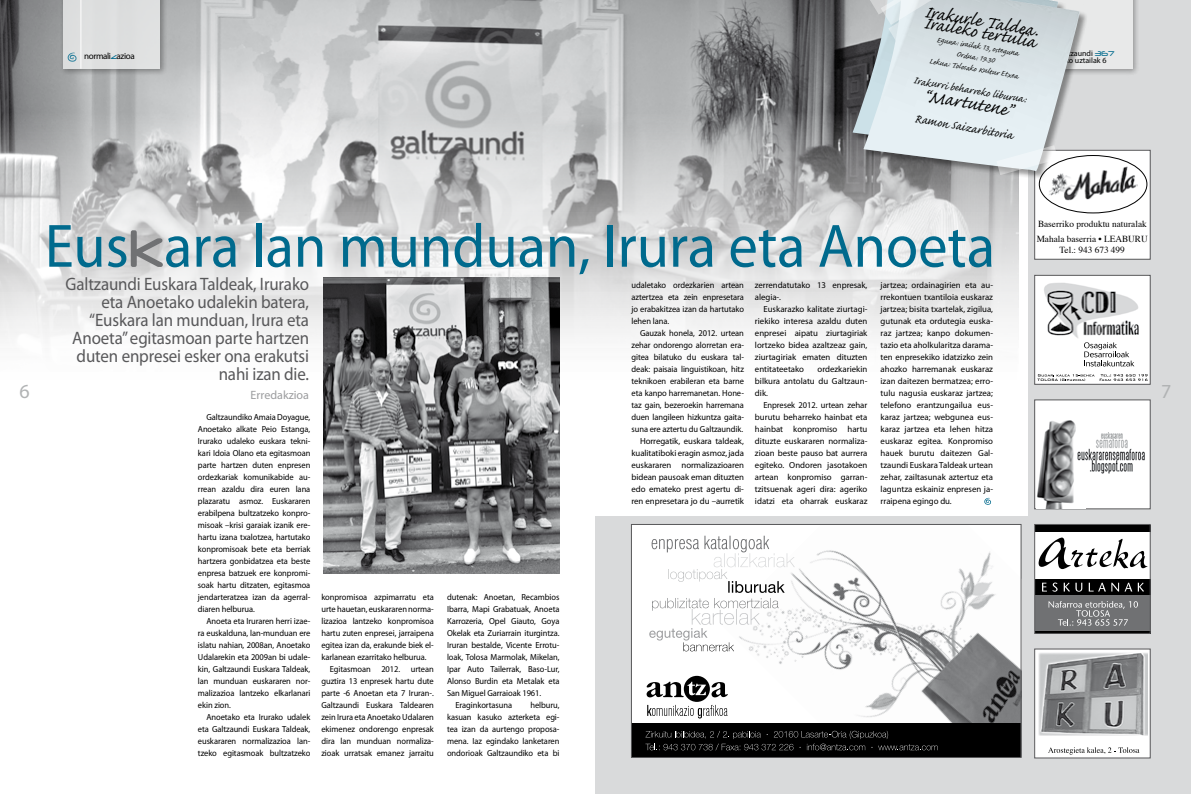
<style>
.page{position:relative;width:1191px;height:794px;background:#fff}
.page>*{position:absolute;margin:0;border:0;box-sizing:border-box;transform-origin:0 0}
.t1{font:61.6px "Myriad Pro";color:#006a8d;scale:.95 1}
.t2{font:23.2px "Caflisch Script";color:#000}
.t3{font:22.4px "Caflisch Script";color:#000}
.t4{font:20px "Myriad Pro";color:#b1b3b4}
.t5{font:18px/18px "Myriad Pro";letter-spacing:-.01em;color:#58585a;text-align:right;scale:.94 1}
.t6{font:15.4px "Caflisch Script";color:#000}
.t7{font:13.4px "Caflisch Script";color:#000}
.t8{font:12.1px "Myriad Pro";color:#9c9d9f}
.t9{font:9.7px/11.3px "Caflisch Script";color:#000;text-align:center}
.t10{font:9.3px/15.1px "Times";color:#000}
.t11{font:9px "Myriad Pro";letter-spacing:-.04em;color:#000}
.t12{font:8.8px/12px "Myriad Pro";letter-spacing:-.005em;color:#000;text-align:justify;scale:.96 1}
.t13{font:8.8px/12px "Myriad Pro";letter-spacing:-.005em;color:#000;text-align:justify}
.t14{font:8px/7px "Myriad Pro";color:#000}
.s1{font-family:"Neuropol";color:#006a8d}
.s2{font-family:"Neuropol";color:#707173}
</style>
<div class="page">
<img style="left:0;top:0;width:1018px;height:395px">
<div style="left:1028px;top:0;width:163px;height:794px;background:#d9dadb"></div>
<div style="left:595px;top:516px;width:596px;height:278px;background:#d9dadb"></div>
<div style="left:1032px;top:0;width:109px;height:78px;background:#000;opacity:.4"></div>
<div style="left:1035px;top:0;width:97px;height:68px;background:#eceded"></div>
<div style="left:60px;top:0;width:109px;height:78px;background:#000;opacity:.4"></div>
<div style="left:63px;top:0;width:97px;height:68px;background:#dedfdf"></div>
<hr style="left:81px;top:0;width:1px;height:69px;background:#fff">
<svg style="left:67px;top:52px;width:10px;height:10px"></svg>
<div style="left:1034px;top:275px;width:116px;height:109px;background:#fff"></div>
<img style="left:1044px;top:283px;width:95px;height:55px">
<svg style="left:1084px;top:342px;width:50px;height:24px"></svg>
<svg style="left:1037px;top:374px;width:110px;height:7px"></svg>
<div style="left:1034px;top:275px;width:116px;height:110px;border:1px solid #58585a"></div>
<div style="left:1034px;top:399px;width:116px;height:110px;background:#fff;border:1px solid #58585a"></div>
<div style="left:1034px;top:649px;width:116px;height:109px;background:#fff"></div>
<img style="left:1038px;top:653px;width:109px;height:82px">
<svg style="left:1048px;top:747px;width:91px;height:7px"></svg>
<div style="left:1034px;top:150px;width:116px;height:109px;background:#fff"></div>
<img style="left:1048px;top:166px;width:89px;height:36px">
<div style="left:1034px;top:150px;width:116px;height:110px;border:1px solid #58585a"></div>
<div style="left:631px;top:524px;width:390px;height:233px;background:#fff"></div>
<img style="left:723px;top:535px;width:296px;height:188px">
<div style="left:631px;top:723px;width:390px;height:34px;background:#000"></div>
<svg style="left:645px;top:731px;width:292px;height:20px"></svg>
<svg style="left:649px;top:536px;width:146px;height:115px"></svg>
<svg style="left:646px;top:676px;width:81px;height:42px"></svg>
<div style="left:631px;top:524px;width:390px;height:234px;border:1px solid #58585a"></div>
<div style="left:1034px;top:524px;width:116px;height:109px;background:#fff"></div>
<div style="left:1035px;top:589px;width:115px;height:44px;background:#707173"></div>
<div style="left:1035px;top:579px;width:115px;height:16px;background:#000"></div>
<svg style="left:1038px;top:537px;width:109px;height:32px"></svg>
<svg style="left:1042px;top:582px;width:15px;height:9px"></svg>
<svg style="left:1063px;top:582px;width:19px;height:9px"></svg>
<svg style="left:1088px;top:582px;width:56px;height:9px"></svg>
<div style="left:1035px;top:525px;width:115px;height:6px;background:#000"></div>
<hr style="left:1035px;top:631px;width:115px;height:2px;background:#000">
<svg style="left:1048px;top:601px;width:90px;height:24px"></svg>
<div style="left:1034px;top:524px;width:116px;height:110px;border:1px solid #58585a"></div>
<div style="left:862px;top:0;width:230px;height:193px;background:#000;opacity:.4"></div>
<svg style="left:852px;top:0;width:229px;height:175px;background:#ccd3d7"></svg>
<svg style="left:984px;top:497px;width:7px;height:8px"></svg>
<img style="left:1036px;top:420px;width:49px;height:88px">
<img style="left:1077px;top:432px;width:68px;height:41px">
<img style="left:323px;top:277px;width:236px;height:296px">
<p class="t11" style="left:84px;top:51px;width:52px">normali<span class="s1">z</span>azioa</p>
<h3 class="t3" style="left:927px;top:0;width:117px;rotate:10deg">Irakurle Taldea.</h3>
<h3 class="t3" style="left:926px;top:11px;width:114px;rotate:10deg">Iraileko tertulia</h3>
<p class="t9" style="left:934px;top:33px;width:92px;rotate:10deg">Eguna: irailak 13, osteguna<br>Ordua: 19.30<br>Lekua: Tolosako Kultur Etxea</p>
<h3 class="t7" style="left:915px;top:73px;width:116px;rotate:10deg">Irakurri beharreko liburua:</h3>
<h2 class="t2" style="left:926px;top:83px;width:91px;rotate:10deg">“Martutene”</h2>
<h3 class="t6" style="left:916px;top:110px;width:101px;rotate:10deg">Ramon Saizarbitoria</h3>
<p class="t14" style="left:1056px;top:50px;width:59px">Galtzaundi <span class="s1">367<br></span>12ko uztailak 6</p>
<h3 class="t4" style="left:20px;top:379px;width:12px">6</h3>
<h1 class="t1" style="left:45px;top:208px;width:1001px">Eus<span class="s2">k</span>ara lan munduan, Irura eta Anoeta</h1>
<h3 class="t5" style="left:66px;top:275px;width:260px">Galtzaundi Euskara Taldeak, Irurako eta Anoetako udalekin batera, “Euskara lan munduan, Irura eta<br>Anoeta” egitasmoan parte hartzen duten enpresei esker ona erakutsi nahi izan die.</h3>
<p class="t12" style="left:198px;top:411px;width:119px;text-indent:9px">Galtzaundiko Amaia Doyague, Anoetako alkate Peio Estanga, Irurako udaleko euskara tekni&shy;kari Idoia Olano eta egitasmoan parte hartzen duten enpresen ordezkariak komunikabide au&shy;rrean azaldu dira euren lana plazaratu asmoz. Euskararen erabilpena bultzatzeko konpro&shy;misoak –krisi garaiak izanik ere&shy;hartu izana txalotzea, hartutako konpromisoak bete eta berriak hartzera gonbidatzea eta beste enpresa batzuek ere konpromi&shy;soak hartu ditzaten, egitasmoa jendarteratzea izan da agerral&shy;diaren helburua.</p>
<p class="t12" style="left:198px;top:615px;width:119px;text-indent:8px">Anoeta eta Iruraren herri izae&shy;ra euskalduna, lan-munduan ere islatu nahian, 2008an, Anoetako Udalarekin eta 2009an bi udale&shy;kin, Galtzaundi Euskara Taldeak, lan munduan euskararen nor&shy;malizazioa lantzeko elkarlanari ekin zion.</p>
<p class="t12" style="left:198px;top:711px;width:119px;text-indent:9px">Anoetako eta Irurako udalek eta Galtzaundi Euskara Taldeak, euskararen normalizazioa lan&shy;tzeko egitasmoak bultzatzeko</p>
<h3 class="t8" style="left:251px;top:387px;width:60px">Erredakzioa</h3>
<p class="t12" style="left:321px;top:591px;width:119px">konpromisoa azpimarratu eta</p>
<p class="t12" style="left:321px;top:603px;width:119px">urte hauetan, euskararen norma-</p>
<p class="t12" style="left:321px;top:615px;width:119px">lizazioa lantzeko konpromisoa</p>
<p class="t12" style="left:321px;top:627px;width:119px">hartu zuten enpresei, jarraipena</p>
<p class="t12" style="left:321px;top:639px;width:119px">egitea izan da, erakunde biek el-</p>
<p class="t12" style="left:321px;top:651px;width:111px">karlanean ezarritako helburua.</p>
<p class="t12" style="left:330px;top:663px;width:110px">Egitasmoan 2012. urtean</p>
<p class="t12" style="left:321px;top:675px;width:119px">guztira 13 enpresek hartu dute</p>
<p class="t12" style="left:321px;top:687px;width:119px">parte -6 Anoetan eta 7 Iruran-.</p>
<p class="t12" style="left:321px;top:699px;width:119px">Galtzaundi Euskara Taldearen</p>
<p class="t12" style="left:321px;top:711px;width:119px">zein Irura eta Anoetako Udalaren</p>
<p class="t12" style="left:321px;top:723px;width:119px">ekimenez ondorengo enpresak</p>
<p class="t12" style="left:321px;top:735px;width:119px">dira lan munduan normaliza-</p>
<p class="t12" style="left:321px;top:747px;width:119px">zioak urratsak emanez jarraitu</p>
<p class="t12" style="left:447px;top:591px;width:119px">dutenak: Anoetan, Recambios</p>
<p class="t12" style="left:447px;top:603px;width:119px">Ibarra, Mapi Grabatuak, Anoeta</p>
<p class="t12" style="left:447px;top:615px;width:119px">Karrozeria, Opel Giauto, Goya</p>
<p class="t12" style="left:447px;top:627px;width:119px">Okelak eta Zuriarrain iturgintza.</p>
<p class="t12" style="left:447px;top:639px;width:119px">Iruran bestalde, Vicente Errotu-</p>
<p class="t12" style="left:447px;top:651px;width:119px">loak, Tolosa Marmolak, Mikelan,</p>
<p class="t12" style="left:447px;top:663px;width:119px">Ipar Auto Tailerrak, Baso-Lur,</p>
<p class="t12" style="left:447px;top:675px;width:119px">Alonso Burdin eta Metalak eta</p>
<p class="t12" style="left:447px;top:687px;width:100px">San Miguel Garraioak 1961.</p>
<p class="t12" style="left:455px;top:699px;width:61px">Eraginkortasuna</p>
<p class="t12" style="left:447px;top:699px;width:119px;text-indent:83px">helburu, kasuan kasuko azterketa egi&shy;tea izan da aurtengo proposa&shy;mena. Iaz egindako lanketaren ondorioak Galtzaundiko eta bi</p>
<p class="t12" style="left:631px;top:279px;width:119px">udaletako ordezkarien artean aztertzea eta zein enpresetara jo erabakitzea izan da hartutako lehen lana.</p>
<p class="t12" style="left:631px;top:327px;width:119px;text-align:right">Gauzak honela, 2012. urtean zehar ondorengo alorretan era&shy;gitea bilatuko du euskara tal&shy;deak: paisaia linguistikoan, hitz teknikoen erabileran eta barne eta kanpo harremanetan. Hone&shy;taz gain, bezeroekin harremana duen langileen hizkuntza gaita&shy;suna ere aztertu du Galtzaundik.<br>Horregatik, euskara taldeak, kualitatiboki eragin asmoz, jada euskararen normalizazioaren bidean pausoak eman dituzten edo emateko prest agertu di&shy;ren enpresetara jo du –aurretik</p>
<p class="t13" style="left:755px;top:279px;width:114px">zerrendatutako 13 enpresak, alegia-.</p>
<p class="t13" style="left:755px;top:303px;width:114px;text-indent:9px">Euskarazko kalitate ziurtagi&shy;riekiko interesa azaldu duten enpresei aipatu ziurtagiriak lortzeko bidea azaltzeaz gain, ziurtagiriak ematen dituzten entitateetako</p>
<p class="t13" style="left:755px;top:363px;width:114px;text-indent:63px">ordezkariekin bilkura antolatu du Galtzaun&shy;dik.</p>
<p class="t12" style="left:755px;top:399px;width:119px;text-indent:9px">Enpresek 2012. urtean zehar burutu beharreko hainbat eta hainbat konpromiso hartu dituzte euskararen normaliza&shy;zioan beste pauso bat aurrera egiteko. Ondoren jasotakoen artean konpromiso garran&shy;tzitsuenak ageri dira: ageriko idatzi eta oharrak euskaraz</p>
<p class="t13" style="left:880px;top:279px;width:114px">jartzea; ordainagirien eta au&shy;rrekontuen txantiloia euskaraz jartzea; bisita txartelak, zigilua, gutunak eta ordutegia euska&shy;raz jartzea; kanpo dokumen&shy;tazio eta aholkularitza darama&shy;ten enpresekiko idatzizko zein ahozko harremanak euskaraz izan daitezen bermatzea; erro&shy;tulu nagusia euskaraz jartzea; telefono erantzungailua eus&shy;karaz jartzea; webgunea eus&shy;karaz jartzea eta lehen hitza euskaraz egitea. Konpromiso hauek burutu daitezen Gal&shy;tzaundi Euskara Taldeak urtean zehar, zailtasunak aztertuz eta laguntza eskainiz enpresen ja&shy;rraipena egingo du.</p>
<p class="t10" style="left:1036px;top:216px;width:113px">Baserriko produktu naturalak<br>Mahala baserria • LEABURU</p>
<p class="t10" style="left:1059px;top:242px;width:67px">Tel.: 943 673 499</p>
<h3 class="t4" style="left:1161px;top:379px;width:12px">7</h3>
</div>
